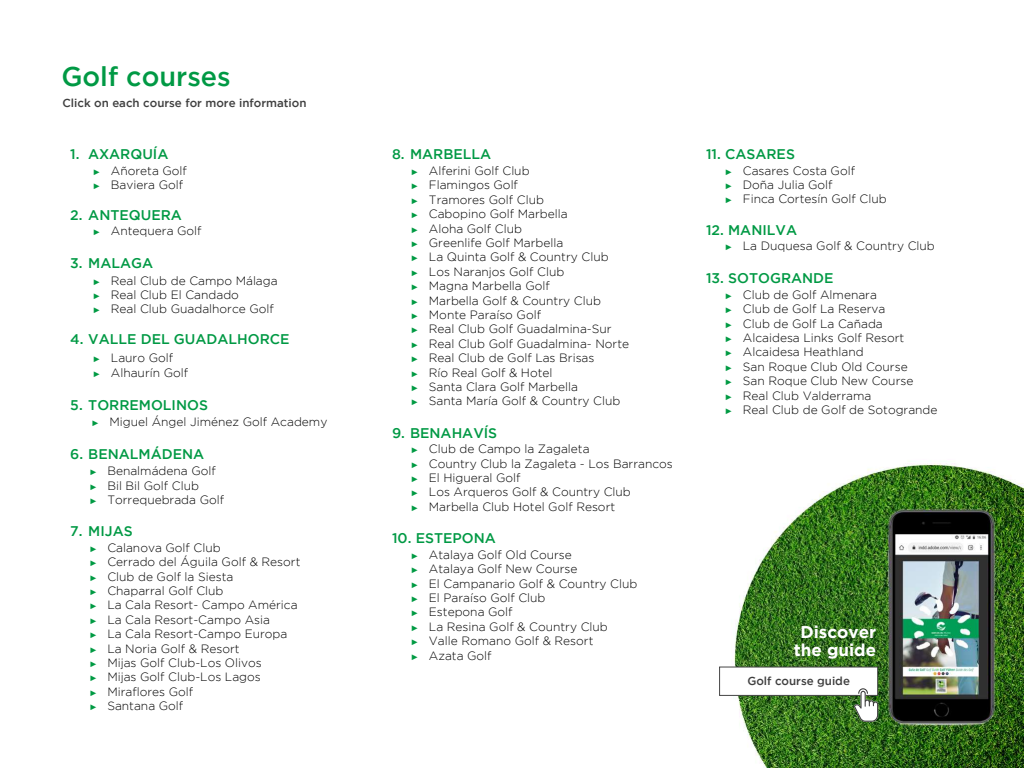
<style>
.page{position:relative;width:1024px;height:768px;background:#fff}
.page>*{position:absolute;margin:0;border:0;box-sizing:border-box;transform-origin:0 0}
.t1{font:500 27px "Gotham";color:#094}
.t2{font:700 17px/18px "Gotham";color:#fff;text-align:center}
.t3{font:500 14px "Gotham";color:#094}
.t4{font:300 12px/14.4px "Gotham";color:#000}
.t5{font:500 11.5px "Gotham";color:#3f3f3f}
.s1{font-family:"Arial";font-weight:400;font-size:8px;color:#009a43}
</style>
<div class="page">
<img style="left:719px;top:463px;width:305px;height:305px">
<div style="left:719px;top:667px;width:159px;height:29px;background:#fff;border:1px solid #454545"></div>
<svg style="left:854px;top:688px;width:24px;height:34px"></svg>
<h1 class="t1" style="left:61px;top:61px;width:171px">Golf courses</h1>
<p class="t5" style="left:62px;top:96px;width:246px">Click on each course for more information</p>
<p class="t3" style="left:70px;top:146px;width:100px">1. AXARQUÍA</p>
<p class="t4" style="left:93px;top:163px;width:96px"><span class="s1">►</span> Añoreta Golf <span class="s1">►</span> Baviera Golf</p>
<p class="t3" style="left:70px;top:207px;width:113px">2. ANTEQUERA</p>
<p class="t3" style="left:70px;top:255px;width:84px">3. MALAGA</p>
<p class="t4" style="left:93px;top:224px;width:110px"><span class="s1">►</span> Antequera Golf</p>
<p class="t4" style="left:93px;top:273px;width:186px"><span class="s1">►</span> Real Club de Campo Málaga <span class="s1">►</span> Real Club El Candado<br><span class="s1">►</span> Real Club Guadalhorce Golf</p>
<p class="t4" style="left:93px;top:351px;width:97px"><span class="s1">►</span> Lauro Golf<br><span class="s1">►</span> Alhaurín Golf</p>
<p class="t4" style="left:92px;top:414px;width:237px"><span class="s1">►</span> Miguel Ángel Jiménez Golf Academy</p>
<p class="t3" style="left:70px;top:331px;width:221px">4. VALLE DEL GUADALHORCE</p>
<p class="t3" style="left:70px;top:397px;width:139px">5. TORREMOLINOS</p>
<p class="t3" style="left:70px;top:446px;width:135px">6. BENALMÁDENA</p>
<p class="t4" style="left:89px;top:464px;width:136px"><span class="s1">►</span> Benalmádena Golf <span class="s1">►</span> Bil Bil Golf Club<br><span class="s1">►</span> Torrequebrada Golf</p>
<p class="t3" style="left:70px;top:523px;width:64px">7. MIJAS</p>
<p class="t4" style="left:89px;top:540px;width:213px"><span class="s1">►</span> Calanova Golf Club<br><span class="s1">►</span> Cerrado del Águila Golf &amp; Resort <span class="s1">►</span> Club de Golf la Siesta<br><span class="s1">►</span> Chaparral Golf Club<br><span class="s1">►</span> La Cala Resort- Campo América <span class="s1">►</span> La Cala Resort-Campo Asia<br><span class="s1">►</span> La Cala Resort-Campo Europa<br><span class="s1">►</span> La Noria Golf &amp; Resort<br><span class="s1">►</span> Mijas Golf Club-Los Olivos<br><span class="s1">►</span> Mijas Golf Club-Los Lagos<br><span class="s1">►</span> Miraflores Golf<br><span class="s1">►</span> Santana Golf</p>
<p class="t3" style="left:392px;top:146px;width:101px">8. MARBELLA</p>
<p class="t4" style="left:411px;top:163px;width:220px"><span class="s1">►</span> Alferini Golf Club<br><span class="s1">►</span> Flamingos Golf<br><span class="s1">►</span> Tramores Golf Club<br><span class="s1">►</span> Cabopino Golf Marbella<br><span class="s1">►</span> Aloha Golf Club<br><span class="s1">►</span> Greenlife Golf Marbella<br><span class="s1">►</span> La Quinta Golf &amp; Country Club<br><span class="s1">►</span> Los Naranjos Golf Club<br><span class="s1">►</span> Magna Marbella Golf<br><span class="s1">►</span> Marbella Golf &amp; Country Club<br><span class="s1">►</span> Monte Paraíso Golf<br><span class="s1">►</span> Real Club Golf Guadalmina-Sur<br><span class="s1">►</span> Real Club Golf Guadalmina- Norte <span class="s1">►</span> Real Club de Golf Las Brisas<br><span class="s1">►</span> Río Real Golf &amp; Hotel<br><span class="s1">►</span> Santa Clara Golf Marbella<br><span class="s1">►</span> Santa María Golf &amp; Country Club</p>
<p class="t4" style="left:411px;top:442px;width:263px"><span class="s1">►</span> Club de Campo la Zagaleta<br><span class="s1">►</span> Country Club la Zagaleta - Los Barrancos <span class="s1">►</span> El Higueral Golf<br><span class="s1">►</span> Los Arqueros Golf &amp; Country Club<br><span class="s1">►</span> Marbella Club Hotel Golf Resort</p>
<p class="t4" style="left:411px;top:547px;width:228px"><span class="s1">►</span> Atalaya Golf Old Course<br><span class="s1">►</span> Atalaya Golf New Course<br><span class="s1">►</span> El Campanario Golf &amp; Country Club <span class="s1">►</span> El Paraíso Golf Club<br><span class="s1">►</span> Estepona Golf<br><span class="s1">►</span> La Resina Golf &amp; Country Club<br><span class="s1">►</span> Valle Romano Golf &amp; Resort<br><span class="s1">►</span> Azata Golf</p>
<p class="t3" style="left:392px;top:425px;width:107px">9. BENAHAVÍS</p>
<p class="t3" style="left:392px;top:530px;width:105px">10. ESTEPONA</p>
<p class="t3" style="left:706px;top:146px;width:90px">11. CASARES</p>
<p class="t4" style="left:725px;top:163px;width:163px"><span class="s1">►</span> Casares Costa Golf<br><span class="s1">►</span> Doña Julia Golf<br><span class="s1">►</span> Finca Cortesín Golf Club</p>
<p class="t4" style="left:725px;top:239px;width:211px"><span class="s1">►</span> La Duquesa Golf &amp; Country Club</p>
<p class="t4" style="left:725px;top:287px;width:214px"><span class="s1">►</span> Club de Golf Almenara<br><span class="s1">►</span> Club de Golf La Reserva<br><span class="s1">►</span> Club de Golf La Cañada<br><span class="s1">►</span> Alcaidesa Links Golf Resort<br><span class="s1">►</span> Alcaidesa Heathland<br><span class="s1">►</span> San Roque Club Old Course<br><span class="s1">►</span> San Roque Club New Course<br><span class="s1">►</span> Real Club Valderrama<br><span class="s1">►</span> Real Club de Golf de Sotogrande</p>
<p class="t3" style="left:706px;top:222px;width:93px">12. MANILVA</p>
<p class="t3" style="left:706px;top:270px;width:129px">13. SOTOGRANDE</p>
<h2 class="t2" style="left:794px;top:623px;width:84px">Discover the guide</h2>
<p class="t5" style="left:747px;top:675px;width:104px">Golf course guide</p>
</div>
